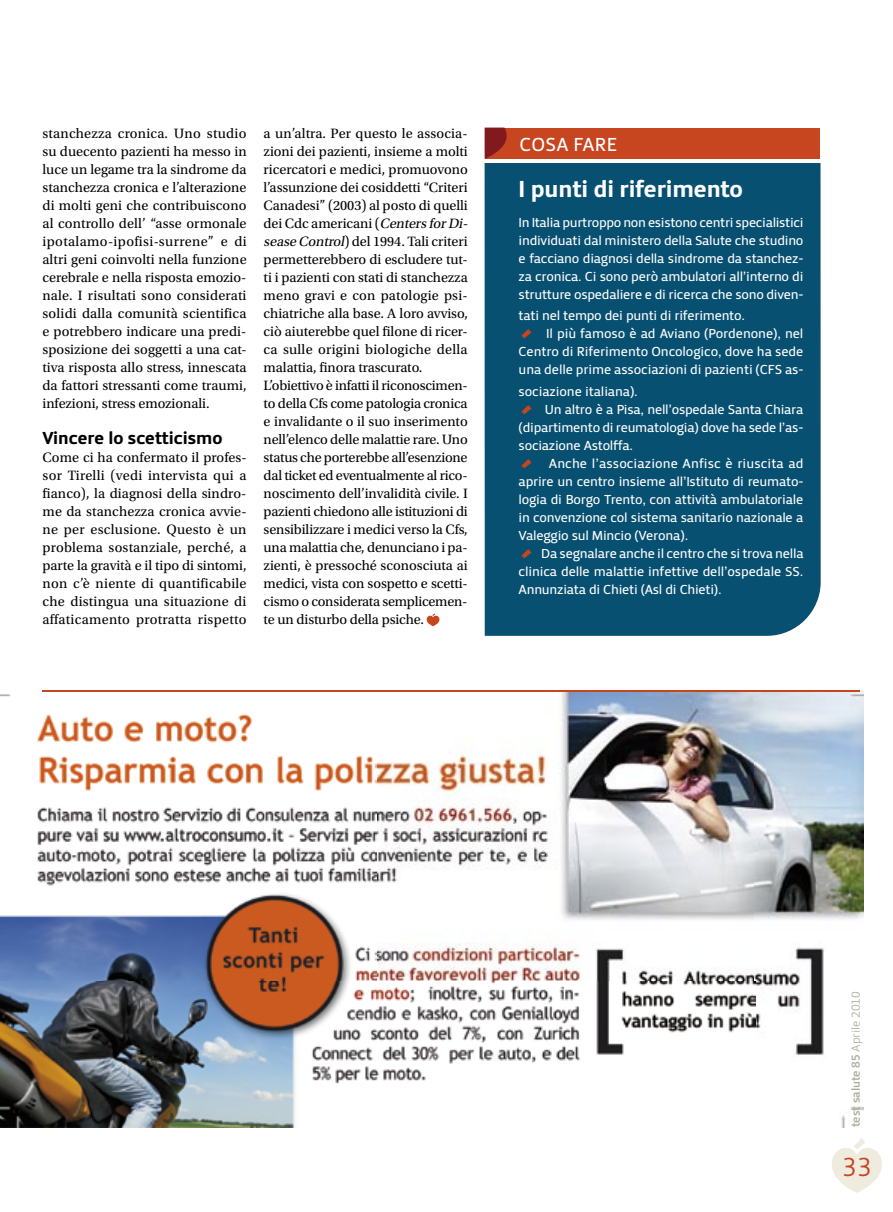
<style>
.page{position:relative;width:893px;height:1212px;background:#fff}
.page>*{position:absolute;margin:0;border:0;box-sizing:border-box;transform-origin:0 0}
.t1{font:42px "Priva Pro Three";color:#c7451f}
.t2{font:27px "Priva Pro One";color:#c7451f}
.t3{font:24px "Priva Pro Four";letter-spacing:-.005em;color:#fff}
.t4{font:19.5px "Priva Pro Two";letter-spacing:.01em;color:#fff}
.t5{font:18px "Priva Pro Four";color:#000}
.t6{font:14.25px/18px "Utopia Std";letter-spacing:-.005em;color:#000;text-align:justify}
.t7{font:13.5px/18px "Priva Pro Two";letter-spacing:-.02em;color:#fff;text-align:justify}
.t8{font:12px "Priva Pro Three";letter-spacing:-.01em;color:#b0ae9b}
.s1{font-style:italic}
.s2{font-family:"Priva Pro One"}
</style>
<div class="page">
<img style="left:0;top:691px;width:863px;height:437px">
<hr style="left:43px;top:690px;width:817px;height:1px;background:#c7451f">
<div style="left:485px;top:163px;width:336px;height:473px;background:#085071"></div>
<svg style="left:832px;top:1138px;width:50px;height:55px"></svg>
<div style="left:485px;top:128px;width:335px;height:32px;background:#c7451f"></div>
<hr style="left:484px;top:159px;width:337px;height:3px;background:#fff">
<svg style="left:485px;top:128px;width:22px;height:31px"></svg>
<svg style="left:427px;top:613px;width:12px;height:13px"></svg>
<p class="t6" style="left:43px;top:125px;width:206px">stanchezza cronica. Uno studio su duecento pazienti ha messo in luce un legame tra la sindrome da stanchezza cronica e l’alterazione di molti geni che contribuiscono al controllo dell’ “asse ormonale ipotalamo-ipofisi-surrene” e di altri geni coinvolti nella funzione cerebrale e nella risposta emozio&shy;nale. I risultati sono considerati solidi dalla comunità scientifica e potrebbero indicare una predi&shy;sposizione dei soggetti a una cat&shy;tiva risposta allo stress, innescata da fattori stressanti come traumi, infezioni, stress emozionali.</p>
<p class="t5" style="left:43px;top:426px;width:181px">vincere lo scetticismo</p>
<p class="t6" style="left:43px;top:449px;width:206px">Come ci ha confermato il profes&shy;sor Tirelli (vedi intervista qui a fianco), la diagnosi della sindro&shy;me da stanchezza cronica avvie&shy;ne per esclusione. Questo è un problema sostanziale, perché, a parte la gravità e il tipo di sintomi, non c’è niente di quantificabile che distingua una situazione di affaticamento protratta rispetto</p>
<p class="t6" style="left:264px;top:125px;width:208px;text-align:left">a un’altra. Per questo le associa&shy;zioni dei pazienti, insieme a molti ricercatori e medici, promuovono l’assunzione dei cosiddetti “Criteri Canadesi” (2003) al posto di quelli dei Cdc americani (<span class="s1">Centers forDi&shy;sease Control</span>) del 1994. Tali criteri permetterebbero di escludere tut&shy;ti i pazienti con stati di stanchezza meno gravi e con patologie psi&shy;chiatriche alla base. A loro avviso, ciò aiuterebbe quel filone di ricer&shy;ca sulle origini biologiche della malattia, finora trascurato.<br>L’obiettivo è infatti il riconoscimen&shy;to della Cfs come patologia cronica e invalidante o il suo inserimento nell’elenco delle malattie rare. Uno status che porterebbe all’esenzione dal ticket ed eventualmente al rico&shy;noscimento dell’invalidità civile. I pazienti chiedono alle istituzioni di sensibilizzare i medici verso la Cfs, una malattia che, denunciano i pa&shy;zienti, è pressoché sconosciuta ai medici, vista con sospetto e scetti&shy;cismo o considerata semplicemen&shy;te un disturbo della psiche.</p>
<h3 class="t4" style="left:519px;top:132px;width:100px">COSA FARE</h3>
<h3 class="t3" style="left:519px;top:174px;width:226px">i punti di riferimento</h3>
<p class="t7" style="left:519px;top:213px;width:286px">In Italia purtroppo non esistono centri specialistici individuati dal ministero della Salute che studino e facciano diagnosi della sindrome da stanchez&shy;za cronica. Ci sono però ambulatori all’interno di strutture ospedaliere e di ricerca che sono diven-</p>
<p class="t7" style="left:519px;top:307px;width:228px">tati nel tempo dei punti di riferimento.</p>
<h1 class="t1" style="left:519px;top:322px;width:17px">´</h1>
<p class="t7" style="left:519px;top:325px;width:286px;text-indent:28px">Il più famoso è ad Aviano (Pordenone), nel Centro di Riferimento Oncologico, dove ha sede una delle prime associazioni di pazienti (CFS as-</p>
<p class="t7" style="left:519px;top:382px;width:121px">sociazione italiana).</p>
<h1 class="t1" style="left:519px;top:397px;width:17px">´</h1>
<p class="t7" style="left:519px;top:400px;width:286px;text-indent:26px">Un altro è a Pisa, nell’ospedale Santa Chiara (dipartimento di reumatologia) dove ha sede l’as&shy;sociazione Astolffa.</p>
<h1 class="t1" style="left:519px;top:451px;width:17px">´</h1>
<p class="t7" style="left:519px;top:454px;width:287px;text-indent:30px">Anche l’associazione Anfisc è riuscita ad aprire un centro insieme all’Istituto di reumato&shy;logia di Borgo Trento, con attività ambulatoriale in convenzione col sistema sanitario nazionale a Valeggio sul Mincio (Verona).</p>
<h1 class="t1" style="left:519px;top:541px;width:17px">´</h1>
<p class="t7" style="left:519px;top:544px;width:287px;text-indent:23px">Da segnalare anche il centro che si trova nella clinica delle malattie infettive dell’ospedale SS.<br>Annunziata di Chieti (Asl di Chieti).</p>
<p class="t8" style="left:848px;top:1127px;width:137px;rotate:-90deg">test salute 85 <span class="s2">Aprile 2010</span></p>
<h2 class="t2" style="left:842px;top:1150px;width:32px">33</h2>
</div>
